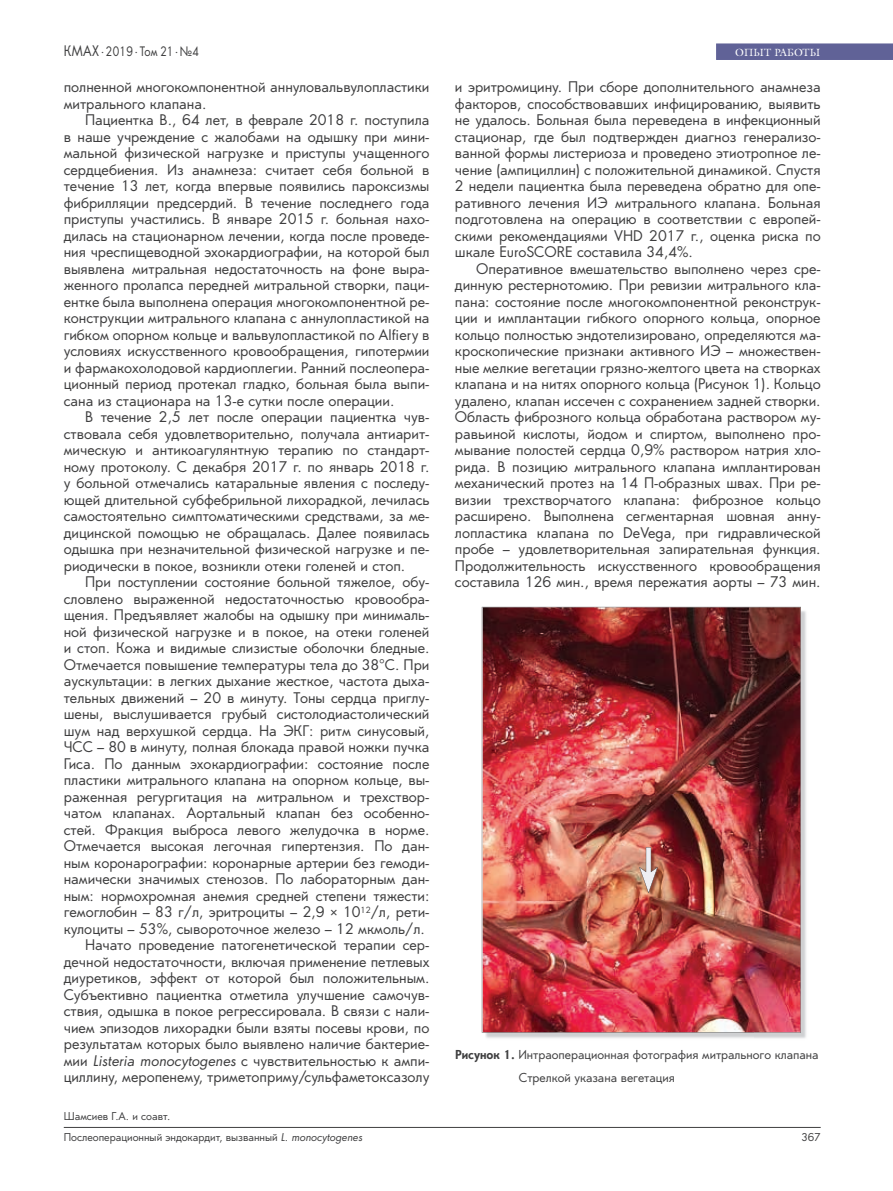
<style>
.page{position:relative;width:893px;height:1191px;background:#fff}
.page>*{position:absolute;margin:0;border:0;box-sizing:border-box;transform-origin:0 0}
.t1{font:14.25px/16.5px "Orenburg C";color:#3e3e3f;text-align:justify}
.t2{font:12.75px "Orenburg C";letter-spacing:.015em;color:#3e3e3f;scale:.83 1}
.t3{font:12px/23px "Orenburg C";color:#3e3e3f}
.t4{font:10.5px "Orenburg C";color:#3e3e3f}
.t5{font:10.5px "AG Galleon C";letter-spacing:.01em;color:#fff}
.s1{font-size:14.1px}
.s2{font-family:"Trebuchet MS"}
.s3{font-style:italic}
.s4{font-weight:700}
</style>
<div class="page">
<hr style="left:64px;top:1127px;width:757px;height:1px;background:#3e3e3f">
<div style="left:716px;top:43px;width:177px;height:17px;background:#606297"></div>
<img style="left:481px;top:610px;width:4px;height:423px">
<img style="left:753px;top:610px;width:53px;height:429px">
<img style="left:485px;top:1032px;width:268px;height:6px">
<img style="left:482px;top:607px;width:319px;height:425px">
<img style="left:588px;top:795px;width:126px;height:153px">
<svg style="left:639px;top:847px;width:19px;height:46px"></svg>
<p class="t2" style="left:64px;top:44px;width:164px"><span class="s1">КМАХ</span> <sup>.</sup>2019 <sup>.</sup>Том 21<sup>.</sup>№4</p>
<p class="t5" style="left:735px;top:46px;width:87px">ОПЫТ РАБОТЫ</p>
<p class="t1" style="left:64px;top:79px;width:367px">полненной многокомпонентной аннуловальвулопластики митрального клапана.</p>
<p class="t1" style="left:64px;top:112px;width:367px;text-indent:21px">Пациентка В., 64 лет, в феврале 2018 г. поступила в наше учреждение с жалобами на одышку при мини&shy;мальной физической нагрузке и приступы учащенного сердцебиения. Из анамнеза: считает себя больной в течение 13 лет, когда впервые появились пароксизмы фибрилляции предсердий. В течение последнего года приступы участились. В январе 2015 г. больная нахо&shy;дилась на стационарном лечении, когда после проведе&shy;ния чреспищеводной эхокардиографии, на которой был выявлена митральная недостаточность на фоне выра&shy;женного пролапса передней митральной створки, паци&shy;ентке была выполнена операция многокомпонентной ре&shy;конструкции митрального клапана с аннулопластикой на гибком опорном кольце и вальвулопластикой по Alfiery в условиях искусственного кровообращения, гипотермии и фармакохолодовой кардиоплегии. Ранний послеопера&shy;ционный период протекал гладко, больная была выпи&shy;сана из стационара на 13-е сутки после операции.</p>
<p class="t1" style="left:64px;top:409px;width:367px;text-indent:21px">В течение 2,5 лет после операции пациентка чув&shy;ствовала себя удовлетворительно, получала антиарит&shy;мическую и антикоагулянтную терапию по стандарт&shy;ному протоколу. С декабря 2017 г. по январь 2018 г. у больной отмечались катаральные явления с последу&shy;ющей длительной субфебрильной лихорадкой, лечилась самостоятельно симптоматическими средствами, за ме&shy;дицинской помощью не обращалась. Далее появилась одышка при незначительной физической нагрузке и пе&shy;риодически в покое, возникли отеки голеней и стоп.</p>
<p class="t1" style="left:85px;top:574px;width:346px">При поступлении состояние больной тяжелое, обу-</p>
<p class="t1" style="left:64px;top:590px;width:367px">словлено выраженной недостаточностью кровообра-</p>
<p class="t1" style="left:64px;top:607px;width:367px">щения. Предъявляет жалобы на одышку при минималь-</p>
<p class="t1" style="left:64px;top:623px;width:367px">ной физической нагрузке и в покое, на отеки голеней</p>
<p class="t1" style="left:64px;top:640px;width:367px">и стоп. Кожа и видимые слизистые оболочки бледные.</p>
<p class="t1" style="left:64px;top:656px;width:367px">Отмечается повышение температуры тела до 38°С. При</p>
<p class="t1" style="left:64px;top:673px;width:367px">аускультации: в легких дыхание жесткое, частота дыха-</p>
<p class="t1" style="left:64px;top:689px;width:367px">тельных движений – 20 в минуту. Тоны сердца приглу-</p>
<p class="t1" style="left:64px;top:706px;width:367px">шены, выслушивается грубый систолодиастолический</p>
<p class="t1" style="left:64px;top:722px;width:367px">шум над верхушкой сердца. На ЭКГ: ритм синусовый,</p>
<p class="t1" style="left:64px;top:739px;width:367px">ЧСС – 80 в минуту, полная блокада правой ножки пучка</p>
<p class="t1" style="left:64px;top:755px;width:367px">Гиса. По данным эхокардиографии: состояние после</p>
<p class="t1" style="left:64px;top:772px;width:367px">пластики митрального клапана на опорном кольце, вы-</p>
<p class="t1" style="left:64px;top:788px;width:367px">раженная регургитация на митральном и трехствор-</p>
<p class="t1" style="left:64px;top:805px;width:367px">чатом клапанах. Аортальный клапан без особенно-</p>
<p class="t1" style="left:64px;top:821px;width:367px">стей. Фракция выброса левого желудочка в норме.</p>
<p class="t1" style="left:64px;top:838px;width:367px">Отмечается высокая легочная гипертензия. По дан-</p>
<p class="t1" style="left:64px;top:854px;width:367px">ным коронарографии: коронарные артерии без гемоди-</p>
<p class="t1" style="left:64px;top:871px;width:367px">намически значимых стенозов. По лабораторным дан-</p>
<p class="t1" style="left:64px;top:887px;width:367px">ным: нормохромная анемия средней степени тяжести:</p>
<p class="t1" style="left:64px;top:904px;width:367px">гемоглобин – 83 г/л, эритроциты – 2,9 <span class="s2">×</span> 10<sup>12</sup>/л, рети-</p>
<p class="t1" style="left:64px;top:920px;width:363px">кулоциты – 53%, сывороточное железо – 12 мкмоль/л.</p>
<p class="t1" style="left:85px;top:937px;width:346px">Начато проведение патогенетической терапии сер-</p>
<p class="t1" style="left:64px;top:953px;width:367px">дечной недостаточности, включая применение петлевых</p>
<p class="t1" style="left:64px;top:970px;width:367px">диуретиков, эффект от которой был положительным.</p>
<p class="t1" style="left:64px;top:986px;width:367px">Субъективно пациентка отметила улучшение самочув-</p>
<p class="t1" style="left:64px;top:1003px;width:367px">ствия, одышка в покое регрессировала. В связи с нали-</p>
<p class="t1" style="left:64px;top:1019px;width:367px">чием эпизодов лихорадки были взяты посевы крови, по</p>
<p class="t1" style="left:64px;top:1036px;width:367px">результатам которых было выявлено наличие бактерие-</p>
<p class="t1" style="left:64px;top:1052px;width:367px">мии <span class="s3">Listeria monocytogenes</span> с чувствительностью к ампи-</p>
<p class="t1" style="left:64px;top:1069px;width:367px">циллину, меропенему, триметоприму/сульфаметоксазолу</p>
<p class="t1" style="left:455px;top:79px;width:367px">и эритромицину. При сборе дополнительного анамнеза факторов, способствовавших инфицированию, выявить не удалось. Больная была переведена в инфекционный стационар, где был подтвержден диагноз генерализо&shy;ванной формы листериоза и проведено этиотропное ле&shy;чение (ампициллин) с положительной динамикой. Спустя 2 недели пациентка была переведена обратно для опе&shy;ративного лечения ИЭ митрального клапана. Больная подготовлена на операцию в соответствии с европей&shy;скими рекомендациями VHD 2017 г., оценка риска по шкале EuroSCORE составила 34,4%.</p>
<p class="t1" style="left:455px;top:260px;width:367px;text-indent:21px">Оперативное вмешательство выполнено через сре&shy;динную рестернотомию. При ревизии митрального кла&shy;пана: состояние после многокомпонентной реконструк&shy;ции и имплантации гибкого опорного кольца, опорное кольцо полностью эндотелизировано, определяются ма&shy;кроскопические признаки активного ИЭ – множествен&shy;ные мелкие вегетации грязно-желтого цвета на створках клапана и на нитях опорного кольца (Рисунок 1). Кольцо удалено, клапан иссечен с сохранением задней створки.<br>Область фиброзного кольца обработана раствором му&shy;равьиной кислоты, йодом и спиртом, выполнено про&shy;мывание полостей сердца 0,9% раствором натрия хло&shy;рида. В позицию митрального клапана имплантирован механический протез на 14 П-образных швах. При ре&shy;визии трехстворчатого клапана: фиброзное кольцо расширено. Выполнена сегментарная шовная анну&shy;лопластика клапана по DeVega, при гидравлической пробе – удовлетворительная запирательная функция.<br>Продолжительность искусственного кровообращения составила 126 мин., время пережатия аорты – 73 мин.</p>
<p class="t3" style="left:519px;top:1043px;width:301px;text-indent:-64px"><span class="s4">Рисунок 1.</span> Интраоперационная фотография митрального клапана<br>Стрелкой указана вегетация</p>
<p class="t4" style="left:64px;top:1110px;width:108px">Шамсиев Г.А. и соавт.</p>
<p class="t4" style="left:64px;top:1131px;width:300px">Послеоперационный эндокардит, вызванный <span class="s3">L. monocytogenes</span></p>
<p class="t4" style="left:801px;top:1131px;width:21px">367</p>
</div>
